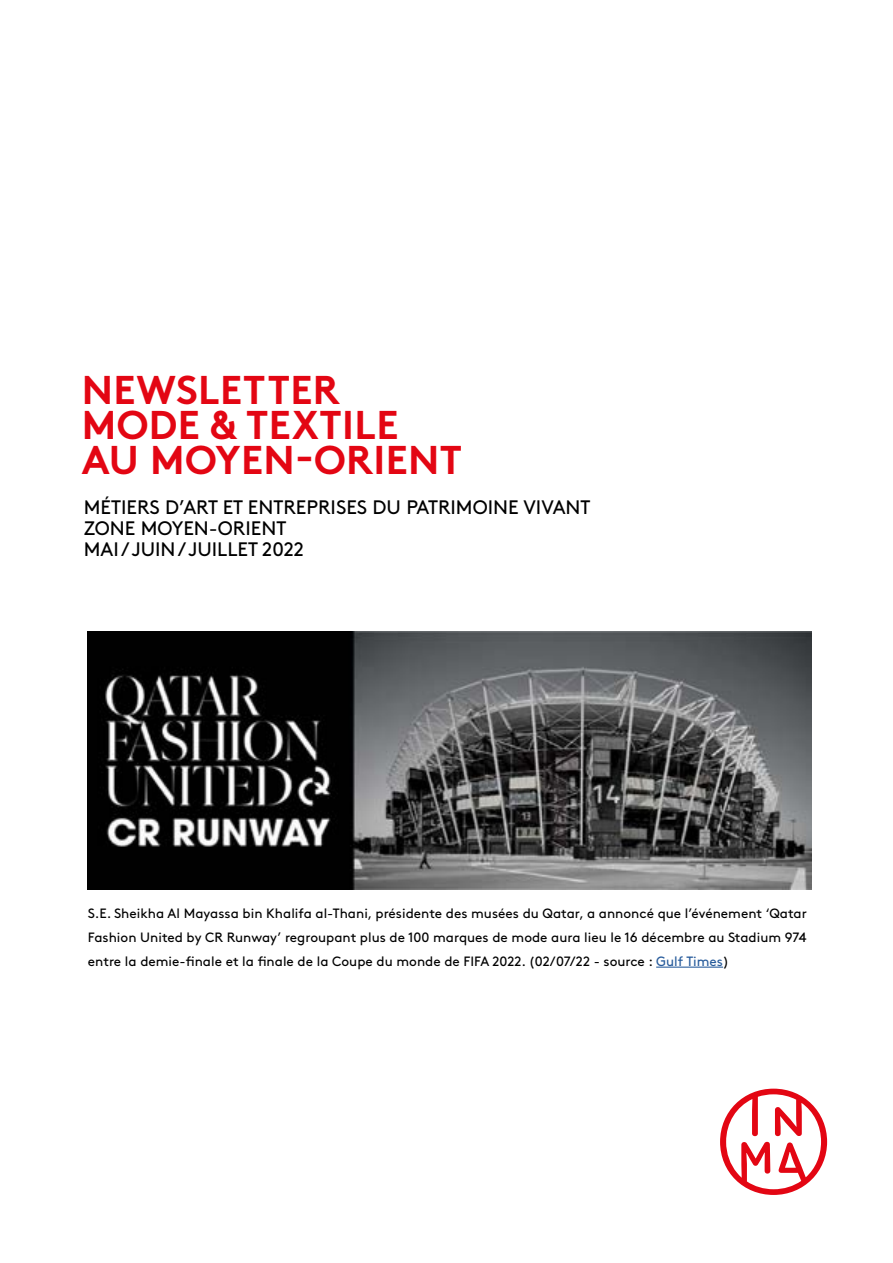
<style>
.page{position:relative;width:893px;height:1263px;background:#fff}
.page>*{position:absolute;margin:0;border:0;box-sizing:border-box;transform-origin:0 0}
.t1{font:700 40.2px/35.1px "Brown Std";letter-spacing:.01em;color:#e30613}
.t2{font:19.5px/21px "Brown Std";color:#000}
.t3{font:13.5px/24px "Brown Std";color:#000;text-align:justify}
.s1{color:#275b9b}
</style>
<div class="page">
<svg style="left:720px;top:1089px;width:107px;height:106px"></svg>
<img style="left:88px;top:631px;width:723px;height:258px">
<hr style="left:656px;top:966px;width:67px;height:2px;background:#275b9b">
<h1 class="t1" style="left:82px;top:372px;width:382px">NEWSLETTER<br>MODE &amp; TEXTILE<br>AU MOYEN-ORIENT</h1>
<h2 class="t2" style="left:84px;top:497px;width:508px">MÉTIERS D’ART ET ENTREPRISES DU PATRIMOINE VIVANT<br>ZONE MOYEN-ORIENT<br>MAI / JUIN / JUILLET 2022</h2>
<p class="t3" style="left:88px;top:901px;width:721px">S.E. Sheikha Al Mayassa bin Khalifa al-Thani, présidente des musées du Qatar, a annoncé que l’événement ‘Qatar Fashion United by CR Runway’ regroupant plus de 100 marques de mode aura lieu le 16 décembre au Stadium 974 entre la demie-finale et la finale de la Coupe du monde de FIFA 2022. (02/07/22 - source : <span class="s1">Gulf Times</span>)</p>
</div>
